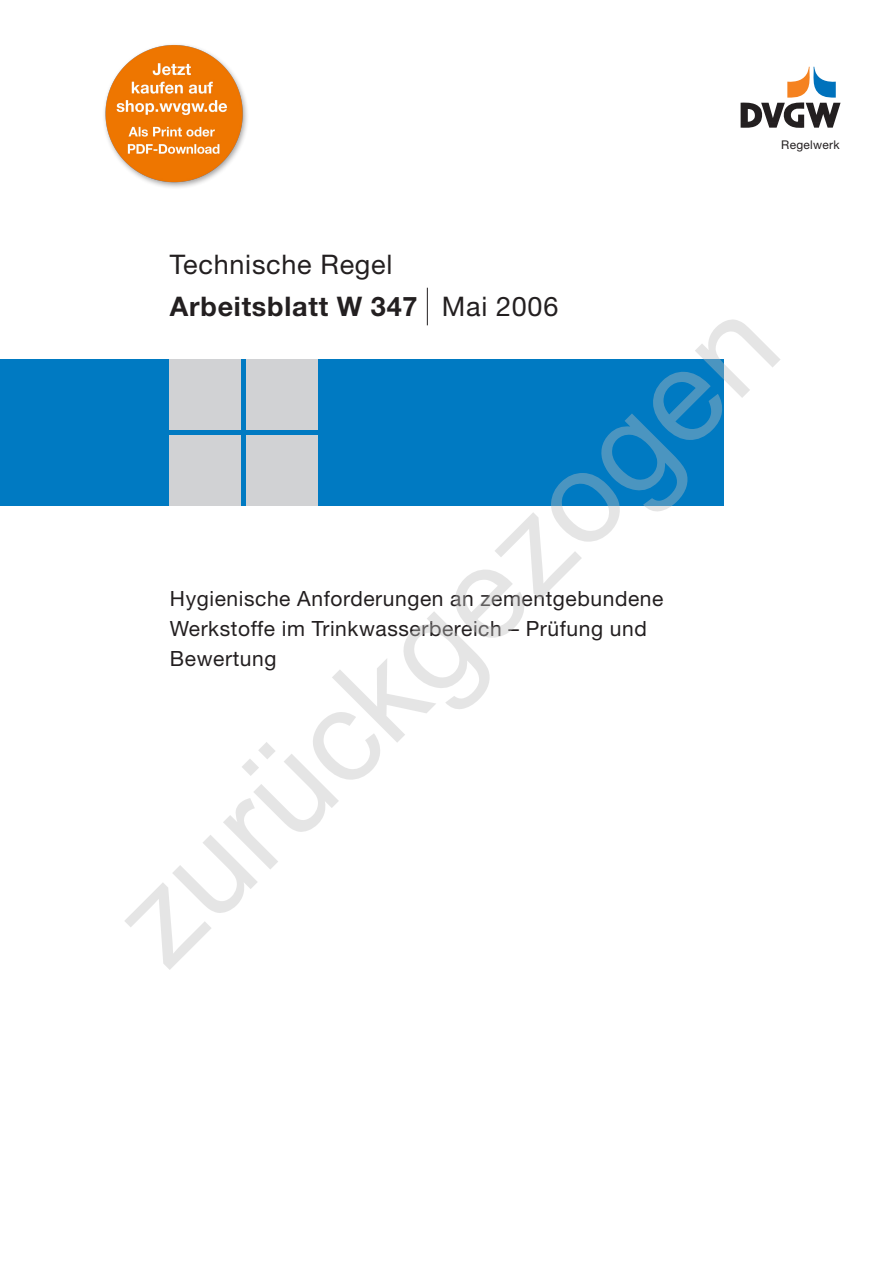
<style>
.page{position:relative;width:893px;height:1263px;background:#fff}
.page>*{position:absolute;margin:0;border:0;box-sizing:border-box;transform-origin:0 0}
.t1{font:129px "Arial";color:rgb(191 191 191/.4)}
.t2{font:27px/42px "Helvetica Neue";letter-spacing:.03em;color:#231f20}
.t3{font:21px/30px "Helvetica Neue";letter-spacing:.03em;color:#231f20}
.t4{font:12px "Helvetica Neue";letter-spacing:.02em;color:#231f20}
.s1{font-weight:700}
</style>
<div class="page">
<div style="left:0;top:359px;width:723px;height:147px;background:#007ac2"></div>
<svg style="left:740px;top:67px;width:100px;height:61px"></svg>
<hr style="left:427px;top:288px;width:1px;height:37px;background:#231f20">
<div style="left:170px;top:359px;width:71px;height:71px;background:#d1d2d4"></div>
<div style="left:246px;top:359px;width:71px;height:71px;background:#d1d2d4"></div>
<div style="left:170px;top:435px;width:71px;height:71px;background:#d1d2d4"></div>
<div style="left:246px;top:435px;width:71px;height:71px;background:#d1d2d4"></div>
<img style="left:104px;top:44px;width:143px;height:144px">
<p class="t4" style="left:781px;top:140px;width:60px">Regelwerk</p>
<p class="t2" style="left:170px;top:246px;width:390px">Technische Regel<br><span class="s1">Arbeitsblatt W 347</span> Mai 2006</p>
<h1 class="t1" style="left:73px;top:877px;width:876px;rotate:-45deg">zurückgezogen</h1>
<p class="t3" style="left:170px;top:586px;width:495px">Hygienische Anforderungen an zementgebundene<br>Werkstoffe im Trinkwasserbereich – Prüfung und<br>Bewertung</p>
</div>
